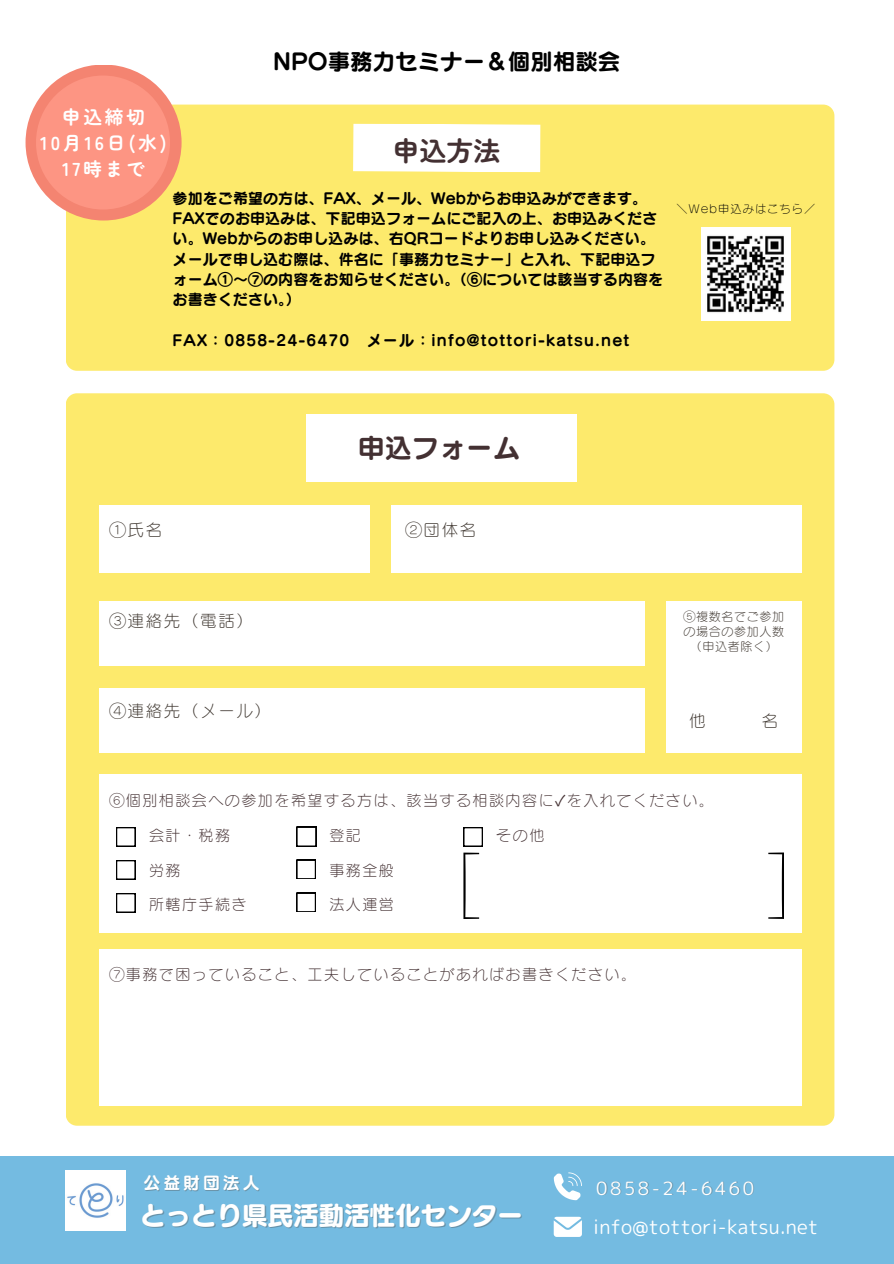
<style>
.page{position:relative;width:894px;height:1264px;background:#fff}
.page>*{position:absolute;margin:0;border:0;box-sizing:border-box;transform-origin:0 0}
.t1{font:27px "Canva Seurat Pro N B";color:#433032}
.t2{font:700 27px "Zen Maru Gothic";color:#433032}
.t3{font:25.35px "UD Marugo Large Pr 6 N E";letter-spacing:.005em;color:#fff}
.t4{font:22.5px "Canva Seurat Pro N B";color:#000}
.t5{font:19.5px "rounded mplus 1 p regular";letter-spacing:.015em;color:#fff}
.t6{font:700 18.6px/26px "Zen Maru Gothic";letter-spacing:.15em;color:#fff;text-align:center}
.t7{font:18.3px "rounded mplus 1 p regular";letter-spacing:.14em;color:#fff}
.t8{font:16.5px "Seurat Pro N L";letter-spacing:.1em;color:#3a322b}
.t9{font:16.2px "UD Marugo Large Pr 6 N B";letter-spacing:.225em;color:#fff}
.t10{font:15px/20.2px "Canva Seurat Pro N B";letter-spacing:.005em;color:#000}
.t11{font:15px "Seurat Pro N L";letter-spacing:.1em;color:#433032}
.t12{font:15px "Canva Seurat Pro N B";letter-spacing:.08em;color:#000}
.t13{font:12px/15px "Seurat Pro N L";letter-spacing:.05em;color:#3a322b;text-align:center}
.t14{font:11.1px "Seurat Pro N L";letter-spacing:.1em;color:#000}
.s1{font-family:"Noto Sans CJ Ksc"}
.s2{color:rgb(84 84 84/.4)}
</style>
<div class="page">
<div style="left:66px;top:105px;width:768px;height:266px;background:#fdea6c;border-radius:11px"></div>
<div style="left:353px;top:124px;width:187px;height:48px;background:#fff"></div>
<img style="left:701px;top:227px;width:89px;height:93px">
<div style="left:26px;top:64px;width:155px;height:156px;background:#f48471;border-radius:50%"></div>
<div style="left:36px;top:75px;width:134px;height:134px;background:#fd9583;border-radius:50%"></div>
<div style="left:66px;top:393px;width:768px;height:732px;background:#fdea6c;border-radius:11px"></div>
<div style="left:306px;top:414px;width:270px;height:68px;background:#fff"></div>
<div style="left:99px;top:506px;width:270px;height:67px;background:#fff"></div>
<div style="left:391px;top:506px;width:410px;height:67px;background:#fff"></div>
<div style="left:99px;top:601px;width:545px;height:64px;background:#fff"></div>
<div style="left:99px;top:688px;width:545px;height:64px;background:#fff"></div>
<div style="left:99px;top:949px;width:702px;height:156px;background:#fff"></div>
<div style="left:665px;top:601px;width:136px;height:151px;background:#fff"></div>
<div style="left:0;top:1155px;width:893px;height:108px;background:#74bbe1"></div>
<svg style="left:553px;top:1216px;width:28px;height:20px"></svg>
<svg style="left:553px;top:1172px;width:28px;height:28px"></svg>
<img style="left:66px;top:1170px;width:59px;height:60px">
<div style="left:99px;top:774px;width:702px;height:158px;background:#fff"></div>
<svg style="left:116px;top:827px;width:19px;height:19px"></svg>
<svg style="left:116px;top:860px;width:19px;height:19px"></svg>
<svg style="left:116px;top:893px;width:19px;height:19px"></svg>
<svg style="left:463px;top:827px;width:19px;height:19px"></svg>
<svg style="left:463px;top:852px;width:16px;height:67px"></svg>
<svg style="left:768px;top:852px;width:15px;height:66px"></svg>
<svg style="left:296px;top:826px;width:20px;height:20px"></svg>
<svg style="left:296px;top:859px;width:19px;height:20px"></svg>
<svg style="left:296px;top:892px;width:19px;height:20px"></svg>
<p class="t4" style="left:273px;top:50px;width:348px">NPO事務力セミナー＆個別相談会</p>
<h5 class="t6" style="left:40px;top:102px;width:128px">申込締切<br>10月16日(水)<br>17時まで</h5>
<h2 class="t2" style="left:392px;top:130px;width:109px">申込方法</h2>
<p class="t10" style="left:172px;top:188px;width:476px">参加をご希望の方は、FAX、メール、Webからお申込みができます。</p>
<p class="t10" style="left:172px;top:208px;width:486px">FAXでのお申込みは、下記申込フォームにご記入の上、お申込みください。Webからのお申し込みは、右QRコードよりお申し込みください。</p>
<p class="t10" style="left:172px;top:249px;width:492px">メールで申し込む際は、件名に「事務力セミナー」と入れ、下記申込フォーム①～⑦の内容をお知らせください。（⑥については該当する内容をお書きください。）</p>
<p class="t12" style="left:172px;top:332px;width:458px">FAX：0858-24-6470 メール：info@tottori-katsu.net</p>
<p class="t14" style="left:676px;top:203px;width:140px">＼Web申込みはこちら／</p>
<h2 class="t1" style="left:358px;top:434px;width:163px">申込フォーム</h2>
<p class="t8" style="left:109px;top:521px;width:54px">①氏名</p>
<p class="t8" style="left:405px;top:521px;width:72px">②団体名</p>
<p class="t8" style="left:109px;top:612px;width:145px">③連絡先（電話）</p>
<p class="t8" style="left:109px;top:702px;width:163px">④連絡先（メール）</p>
<p class="t13" style="left:683px;top:609px;width:102px">⑤複数名でご参加の場合の参加人数（申込者除く）</p>
<p class="t8" style="left:689px;top:712px;width:18px">他</p>
<p class="t8" style="left:761px;top:712px;width:18px">名</p>
<p class="t11" style="left:109px;top:792px;width:606px">⑥個別相談会への参加を希望する方は、該当する相談内容に<span class="s1">✓</span>を入れてください。</p>
<p class="t11" style="left:149px;top:828px;width:82px">会計・税務</p>
<p class="t11" style="left:329px;top:827px;width:33px">登記</p>
<p class="t11" style="left:496px;top:827px;width:49px">その他</p>
<p class="t11" style="left:149px;top:862px;width:33px">労務</p>
<p class="t11" style="left:329px;top:862px;width:66px">事務全般</p>
<p class="t11" style="left:149px;top:897px;width:99px">所轄庁手続き</p>
<p class="t11" style="left:329px;top:897px;width:66px">法人運営</p>
<p class="t11" style="left:109px;top:967px;width:528px">⑦事務で困っていること、工夫していることがあればお書きください。</p>
<p class="t9" style="left:144px;top:1174px;width:117px">公益財団法<span class="s2">人</span></p>
<p class="t3" style="left:140px;top:1202px;width:384px">とっとり県<span class="s2">民</span>活動活性化センター</p>
<p class="t7" style="left:596px;top:1174px;width:159px">0858-24-6460</p>
<p class="t5" style="left:593px;top:1212px;width:226px">info@tottori-katsu.net</p>
</div>
